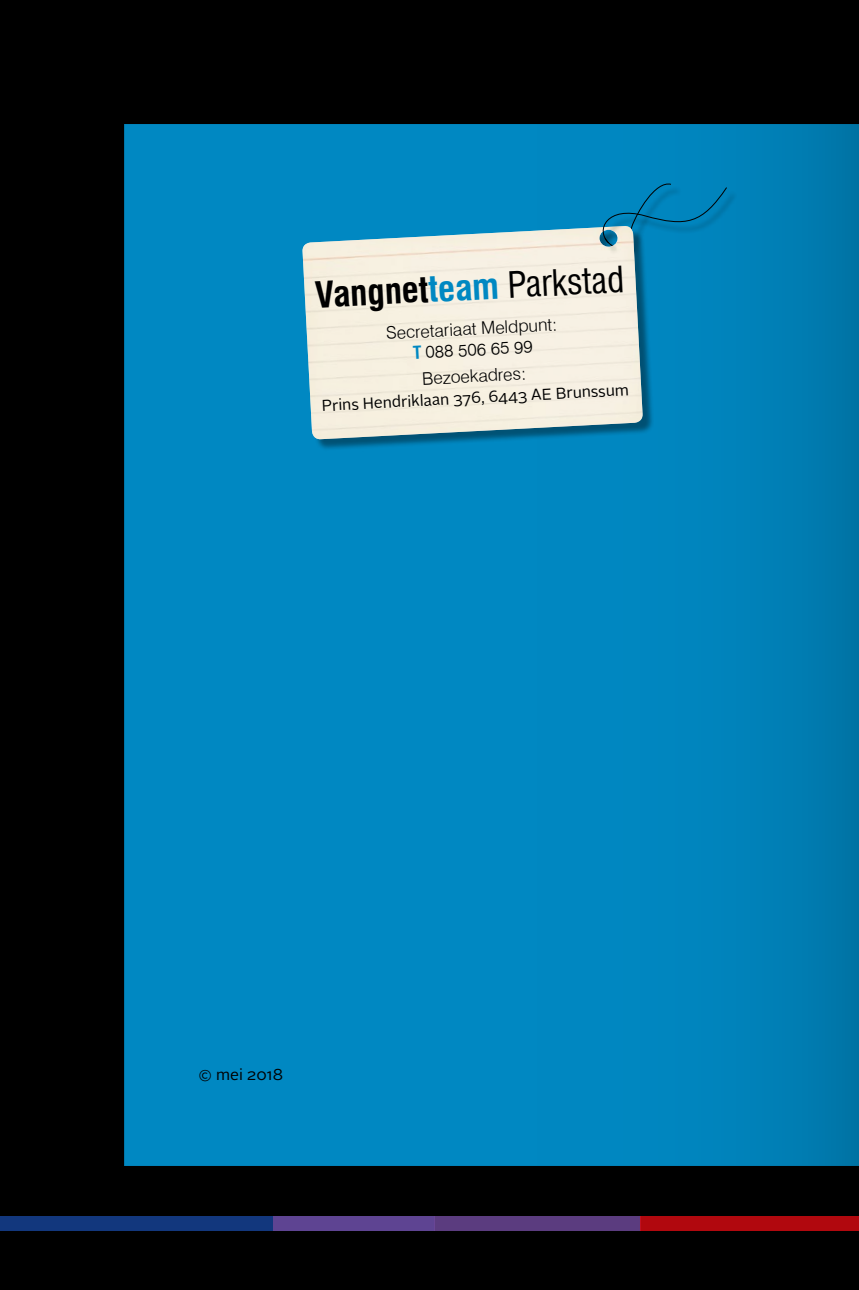
<style>
.page{position:relative;width:859px;height:1290px;background:#fff}
.page>*{position:absolute;margin:0;border:0;box-sizing:border-box;transform-origin:0 0}
.t1{font:condensed 35.52px "Swiss 721 BT";color:#000}
.t2{font:300 17.5px/21px "Swiss 721 BT";color:#000;text-align:center}
.t3{font:15.75px "Alright Sans";color:#000}
.s1{font-weight:700}
.s2{font-weight:700;color:#0088c2}
.s3{font-weight:700;font-stretch:condensed;color:#0088c2}
</style>
<div class="page">
<div style="left:0;top:0;width:858px;height:1290px;background:#000"></div>
<div style="left:0;top:1215px;width:434px;height:15px;background:#12377d"></div>
<div style="left:434px;top:1215px;width:206px;height:15px;background:#5b3c7f"></div>
<div style="left:640px;top:1215px;width:218px;height:15px;background:#b1080e"></div>
<div style="left:273px;top:1215px;width:161px;height:15px;background:#5e4492"></div>
<hr style="left:858px;top:0;width:1px;height:1290px;background:#000">
<div style="left:124px;top:124px;width:734px;height:1042px;background:linear-gradient(to right,#008bc7,#007fb6)"></div>
<div style="left:619px;top:186px;width:63px;height:74px;background:#0086bf"></div>
<div style="left:304px;top:228px;width:349px;height:223px;background:#000;opacity:.4"></div>
<img style="left:302px;top:226px;width:340px;height:214px">
<div style="left:605px;top:190px;width:133px;height:65px;background:#000;opacity:.6"></div>
<svg style="left:594px;top:180px;width:133px;height:70px"></svg>
<h1 class="t1" style="left:314px;top:274px;width:310px;rotate:-3deg"><span class="s1">Vangnet</span><span class="s2">team</span> Parkstad</h1>
<p class="t2" style="left:385px;top:322px;width:172px;rotate:-3deg">Secretariaat Meldpunt:<br><span class="s3">T</span> 088 506 65 99</p>
<p class="t2" style="left:421px;top:368px;width:105px;rotate:-3deg">Bezoekadres:</p>
<p class="t3" style="left:321px;top:395px;width:309px;rotate:-3deg">Prins Hendriklaan 376, 6443 AE Brunssum</p>
<p class="t3" style="left:198px;top:1064px;width:86px">© mei 2018</p>
</div>
